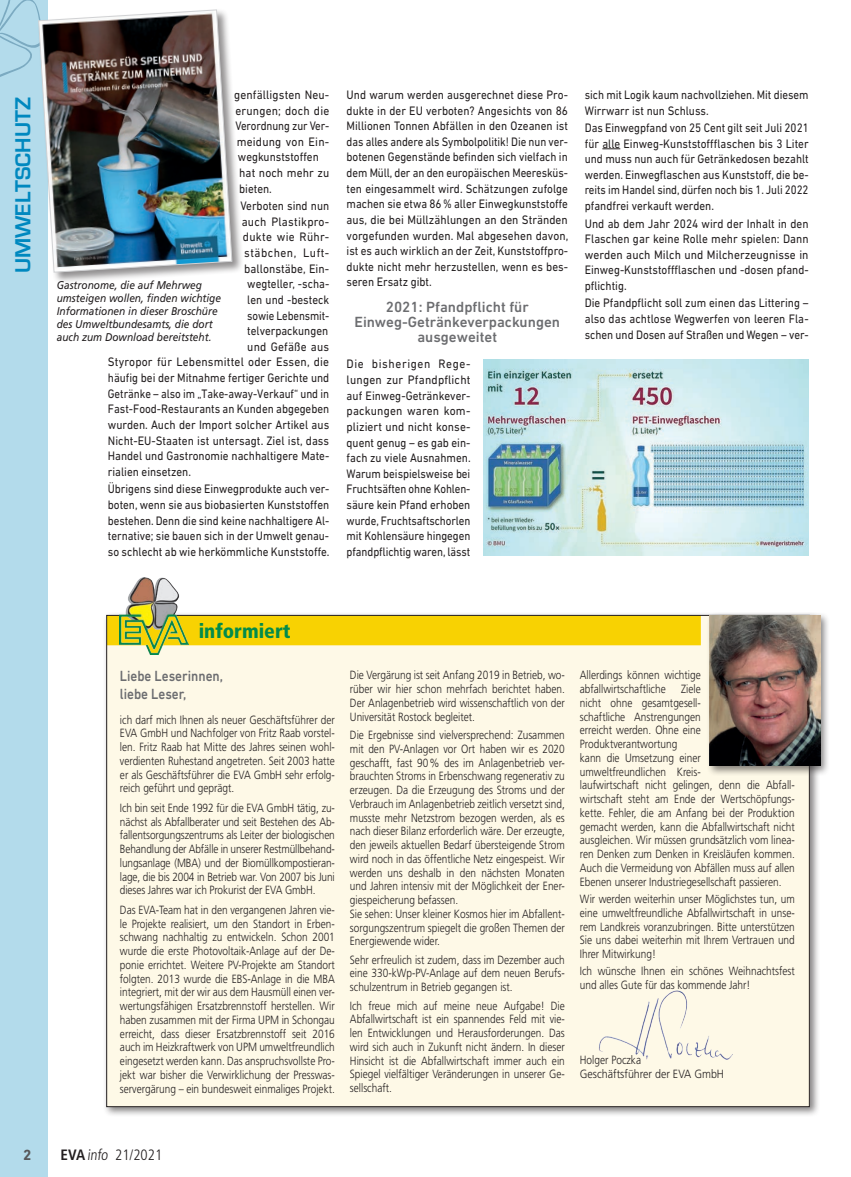
<style>
.page{position:relative;width:851px;height:1177px;background:#fff}
.page>*{position:absolute;margin:0;border:0;box-sizing:border-box;transform-origin:0 0}
.t1{font:700 22.5px "Eurostile";color:#0088bf}
.t2{font:900 condensed 20px "Frutiger";color:#038b4a}
.t3{font:500 15px/15px "DIN Next LT Pro";color:#6c6d70;text-align:center}
.t4{font:500 15px/18px "DIN Next LT Pro";color:#6c6d70;scale:.88 1}
.t5{font:300 condensed 15px "Frutiger";color:#231f20}
.t6{font:700 15px "DIN Next LT Pro";color:#57585a}
.t7{font:12.5px/15.6px "DIN Next LT Pro";color:#231f20;text-align:justify;scale:.9 1}
.t8{font:12.5px/15.6px "DIN Next LT Pro";color:#231f20;text-align:justify;scale:.89 1}
.t9{font:12.5px/15.6px "DIN Next LT Pro";color:#231f20;text-align:justify;scale:.93 1}
.t10{font:12.5px/15.6px "DIN Next LT Pro";color:#231f20;text-align:justify;scale:.91 1}
.t11{font:12.5px "DIN Next LT Pro";color:#231f20;scale:.88 1}
.t12{font:12.5px "DIN Next LT Pro";letter-spacing:.02em;color:#231f20;scale:.93 1}
.t13{font:12.5px "DIN Next LT Pro";color:#231f20;scale:.92 1}
.t14{font:12.5px "DIN Next LT Pro";color:#231f20;scale:.87 1}
.t15{font:12.5px "DIN Next LT Pro";letter-spacing:.04em;color:#231f20;scale:.93 1}
.t16{font:300 11.88px/13.8px "Frutiger";color:#231f20;text-align:justify;scale:.85 1}
.t17{font:italic 11.25px/13.1px "Frutiger";color:#231f20;scale:.9 1}
.s1{font-weight:700}
</style>
<div class="page">
<div style="left:0;top:0;width:48px;height:1176px;background:#b3dbeb"></div>
<div style="left:103px;top:611px;width:716px;height:506px;background:#231f20;opacity:.55"></div>
<div style="left:107px;top:615px;width:702px;height:491px;background:#fef9e7"></div>
<div style="left:107px;top:615px;width:593px;height:30px;background:#f8d202"></div>
<div style="left:706px;top:612px;width:124px;height:164px;background:#231f20;opacity:.55"></div>
<img style="left:709px;top:615px;width:111px;height:150px">
<img style="left:599px;top:990px;width:133px;height:69px">
<img style="left:119px;top:577px;width:70px;height:78px">
<svg style="left:602px;top:148px;width:18px;height:1px"></svg>
<img style="left:483px;top:359px;width:325px;height:196px">
<div style="left:37px;top:9px;width:207px;height:275px;background:#231f20;opacity:.5"></div>
<img style="left:38px;top:10px;width:194px;height:262px">
<h1 class="t1" style="left:11px;top:273px;width:177px;rotate:-90deg">UMWELTSCHUTZ</h1>
<p class="t9" style="left:234px;top:87px;width:104px">genfälligsten Neu-</p>
<p class="t9" style="left:235px;top:102px;width:102px">erungen; doch die</p>
<p class="t11" style="left:235px;top:119px;width:108px">Verordnung zur Ver-</p>
<p class="t9" style="left:237px;top:134px;width:101px">meidung von Ein-</p>
<p class="t7" style="left:238px;top:149px;width:91px">wegkunststoffen</p>
<p class="t9" style="left:239px;top:165px;width:98px">hat noch mehr zu</p>
<p class="t7" style="left:239px;top:180px;width:38px">bieten.</p>
<p class="t7" style="left:240px;top:198px;width:100px">Verboten sind nun</p>
<p class="t12" style="left:242px;top:214px;width:96px">auch Plastikpro-</p>
<p class="t12" style="left:243px;top:230px;width:94px">dukte wie Rühr-</p>
<p class="t15" style="left:244px;top:245px;width:93px">stäbchen, Luft-</p>
<p class="t13" style="left:244px;top:261px;width:94px">ballonstäbe, Ein-</p>
<p class="t7" style="left:247px;top:276px;width:93px">wegteller, -scha-</p>
<p class="t7" style="left:247px;top:292px;width:92px">len und -besteck</p>
<p class="t14" style="left:247px;top:308px;width:96px">sowie Lebensmit-</p>
<p class="t7" style="left:247px;top:323px;width:91px">telverpackungen</p>
<p class="t9" style="left:247px;top:338px;width:90px">und Gefäße aus</p>
<p class="t9" style="left:108px;top:354px;width:239px">Styropor für Lebensmittel oder Essen, die</p>
<p class="t7" style="left:108px;top:370px;width:247px">häufig bei der Mitnahme fertiger Gerichte und</p>
<p class="t11" style="left:108px;top:386px;width:253px">Getränke – also im „Take-away-Verkauf“ und in</p>
<p class="t7" style="left:108px;top:401px;width:247px">Fast-Food-Restaurants an Kunden abgegeben</p>
<p class="t10" style="left:108px;top:417px;width:245px">wurden. Auch der Import solcher Artikel aus</p>
<p class="t10" style="left:108px;top:432px;width:245px">Nicht-EU-Staaten ist untersagt. Ziel ist, dass</p>
<p class="t7" style="left:108px;top:448px;width:247px">Handel und Gastronomie nachhaltigere Mate-</p>
<p class="t7" style="left:108px;top:463px;width:94px">rialien einsetzen.</p>
<p class="t8" style="left:108px;top:481px;width:250px">Übrigens sind diese Einwegprodukte auch ver&shy;boten, wenn sie aus biobasierten Kunststoffen bestehen. Denn die sind keine nachhaltigere Al&shy;ternative; sie bauen sich in der Umwelt genau&shy;so schlecht ab wie herkömmliche Kunststoffe.</p>
<p class="t17" style="left:57px;top:278px;width:184px">Gastronome, die auf Mehrweg umsteigen wollen, finden wichtige<br>Informationen in dieser Broschüre des Umweltbundesamts, die dort auch zum Download bereitsteht.</p>
<p class="t7" style="left:346px;top:87px;width:248px">Und warum werden ausgerechnet diese Pro&shy;dukte in der EU verboten? Angesichts von 86<br>Millionen Tonnen Abfällen in den Ozeanen ist das alles andere als Symbolpolitik! Die nun ver&shy;botenen Gegenstände befinden sich vielfach in dem Müll, der an den europäischen Meeresküs&shy;ten eingesammelt wird. Schätzungen zufolge machen sie etwa 86% aller Einwegkunststoffe aus, die bei Müllzählungen an den Stränden vorgefunden wurden. Mal abgesehen davon, ist es auch wirklich an der Zeit, Kunststoffpro&shy;dukte nicht mehr herzustellen, wenn es bes&shy;seren Ersatz gibt.</p>
<p class="t3" style="left:354px;top:299px;width:207px">2021: Pfandpflicht für<br>Einweg-Getränkeverpackungen ausgeweitet</p>
<p class="t9" style="left:346px;top:356px;width:135px">Die bisherigen Rege&shy;lungen zur Pfandpflicht auf Einweg-Getränkever&shy;packungen waren kom&shy;pliziert und nicht konse&shy;quent genug – es gab ein&shy;fach zu viele Ausnahmen.<br>Warum beispielsweise bei Fruchtsäften ohne Kohlen&shy;säure kein Pfand erhoben wurde, Fruchtsaftschorlen mit Kohlensäure hingegen pfandpflichtig waren, lässt</p>
<p class="t8" style="left:584px;top:87px;width:253px">sich mit Logik kaum nachvollziehen. Mit diesem<br>Wirrwarr ist nun Schluss.</p>
<p class="t8" style="left:584px;top:120px;width:253px">Das Einwegpfand von 25 Cent gilt seit Juli 2021 für alle Einweg-Kunststoffflaschen bis 3 Liter und muss nun auch für Getränkedosen bezahlt werden. Einwegflaschen aus Kunststoff, die be&shy;reits im Handel sind, dürfen noch bis 1. Juli 2022 pfandfrei verkauft werden.</p>
<p class="t10" style="left:584px;top:215px;width:247px">Und ab dem Jahr 2024 wird der Inhalt in den Flaschen gar keine Rolle mehr spielen: Dann werden auch Milch und Milcherzeugnisse in Einweg-Kunststoffflaschen und -dosen pfand&shy;pflichtig.</p>
<p class="t7" style="left:584px;top:295px;width:250px">Die Pfandpflicht soll zum einen das Littering – also das achtlose Wegwerfen von leeren Fla&shy;schen und Dosen auf Straßen und Wegen – ver-</p>
<h2 class="t2" style="left:199px;top:619px;width:93px">informiert</h2>
<p class="t4" style="left:120px;top:667px;width:119px">Liebe Leserinnen, liebe Leser,</p>
<p class="t16" style="left:120px;top:712px;width:254px">ich darf mich Ihnen als neuer Geschäftsführer der EVA GmbH und Nachfolger von Fritz Raab vorstel&shy;len. Fritz Raab hat Mitte des Jahres seinen wohl&shy;verdienten Ruhestand angetreten. Seit 2003 hatte er als Geschäftsführer die EVA GmbH sehr erfolg&shy;reich geführt und geprägt.</p>
<p class="t16" style="left:120px;top:800px;width:254px">Ich bin seit Ende 1992 für die EVA GmbH tätig, zu&shy;nächst als Abfallberater und seit Bestehen des Ab&shy;fallentsorgungszentrums als Leiter der biologischen Behandlung der Abfälle in unserer Restmüllbehand&shy;lungsanlage (MBA) und der Biomüllkompostieran&shy;lage, die bis 2004 in Betrieb war. Von 2007 bis Juni dieses Jahres war ich Prokurist der EVA GmbH.</p>
<p class="t16" style="left:120px;top:902px;width:254px">Das EVA-Team hat in den vergangenen Jahren vie&shy;le Projekte realisiert, um den Standort in Erben&shy;schwang nachhaltig zu entwickeln. Schon 2001 wurde die erste Photovoltaik-Anlage auf der De&shy;ponie errichtet. Weitere PV-Projekte am Standort folgten. 2013 wurde die EBS-Anlage in die MBA integriert, mit der wir aus dem Hausmüll einen ver&shy;wertungsfähigen Ersatzbrennstoff herstellen. Wir haben zusammen mit der Firma UPM in Schongau erreicht, dass dieser Ersatzbrennstoff seit 2016 auch im Heizkraftwerk von UPM umweltfreundlich eingesetzt werden kann. Das anspruchsvollste Pro&shy;jekt war bisher die Verwirklichung der Presswas&shy;servergärung – ein bundesweit einmaliges Projekt.</p>
<p class="t16" style="left:350px;top:668px;width:254px">Die Vergärung ist seit Anfang 2019 in Betrieb, wo&shy;rüber wir hier schon mehrfach berichtet haben.<br>Der Anlagenbetrieb wird wissenschaftlich von der Universität Rostock begleitet.</p>
<p class="t16" style="left:350px;top:728px;width:254px;text-align:left">Die Ergebnisse sind vielversprechend: Zusammen mit den PV-Anlagen vor Ort haben wir es 2020 geschafft, fast 90% des im Anlagenbetrieb ver&shy;brauchten Stroms in Erbenschwang regenerativ zu erzeugen. Da die Erzeugung des Stroms und der Verbrauch im Anlagenbetrieb zeitlich versetzt sind, musste mehr Netzstrom bezogen werden, als es nach dieser Bilanz erforderlich wäre. Der erzeugte, den jeweils aktuellen Bedarf übersteigende Strom wird noch in das öffentliche Netz eingespeist. Wir werden uns deshalb in den nächsten Monaten und Jahren intensiv mit der Möglichkeit der Ener&shy;giespeicherung befassen.<br>Sie sehen: Unser kleiner Kosmos hier im Abfallent&shy;sorgungszentrum spiegelt die großen Themen der Energiewende wider.</p>
<p class="t16" style="left:350px;top:952px;width:254px">Sehr erfreulich ist zudem, dass im Dezember auch eine 330-kWp-PV-Anlage auf dem neuen Berufs&shy;schulzentrum in Betrieb gegangen ist.</p>
<p class="t16" style="left:350px;top:998px;width:254px">Ich freue mich auf meine neue Aufgabe! Die Abfallwirtschaft ist ein spannendes Feld mit vie&shy;len Entwicklungen und Herausforderungen. Das wird sich auch in Zukunft nicht ändern. In dieser Hinsicht ist die Abfallwirtschaft immer auch ein Spiegel vielfältiger Veränderungen in unserer Ge&shy;sellschaft.</p>
<p class="t16" style="left:579px;top:668px;width:144px">Allerdings können wichtige abfallwirtschaftliche</p>
<p class="t16" style="left:579px;top:682px;width:254px;text-align:left;text-indent:101px">Ziele<br>nicht ohne gesamtgesell-<br>schaftliche Anstrengungen<br>erreicht werden. Ohne eine Produktverantwortung<br>kann die Umsetzung einer<br>umweltfreundlichen Kreis-<br>laufwirtschaft nicht gelingen, denn die Abfall&shy;wirtschaft steht am Ende der Wertschöpfungs&shy;kette. Fehler, die am Anfang bei der Produktion gemacht werden, kann die Abfallwirtschaft nicht ausgleichen. Wir müssen grundsätzlich vom linea&shy;ren Denken zum Denken in Kreisläufen kommen.<br>Auch die Vermeidung von Abfällen muss auf allen Ebenen unserer Industriegesellschaft passieren.</p>
<p class="t16" style="left:579px;top:892px;width:254px">Wir werden weiterhin unser Möglichstes tun, um eine umweltfreundliche Abfallwirtschaft in unse&shy;rem Landkreis voranzubringen. Bitte unterstützen Sie uns dabei weiterhin mit Ihrem Vertrauen und Ihrer Mitwirkung!</p>
<p class="t16" style="left:579px;top:964px;width:254px">Ich wünsche Ihnen ein schönes Weihnachtsfest und alles Gute für das kommende Jahr!</p>
<p class="t16" style="left:579px;top:1052px;width:171px;line-height:14.4px">Holger Poczka<br>Geschäftsführer der EVA GmbH</p>
<p class="t6" style="left:23px;top:1146px;width:10px">2</p>
<p class="t5" style="left:61px;top:1146px;width:103px"><span class="s1">EVA</span>info 21/2021</p>
</div>
